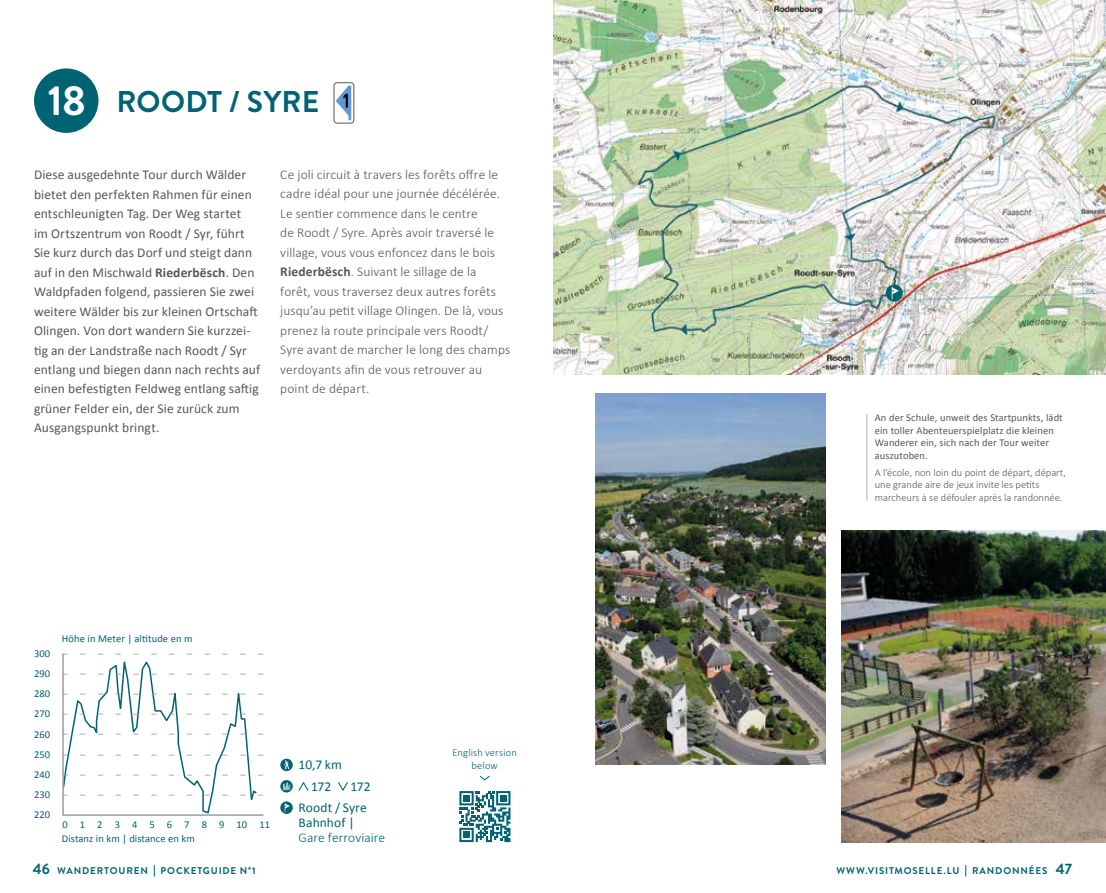
<style>
.page{position:relative;width:1106px;height:893px;background:#fff}
.page>*{position:absolute;margin:0;border:0;box-sizing:border-box;transform-origin:0 0}
.t1{font:700 30px "Brandon Grotesque";letter-spacing:.01em;color:#006374}
.t2{font:13.5px/19.5px "Calibri";letter-spacing:.005em;color:#575756}
.t3{font:300 13.5px/19.5px "Calibri";letter-spacing:.005em;color:#575756}
.t4{font:13.5px/21.5px "Calibri";letter-spacing:.005em;color:#006374;text-align:center}
.t5{font:300 13.5px "Calibri";letter-spacing:.005em;color:#006374}
.t6{font:10.5px/12.6px "Calibri";letter-spacing:.01em;color:#575756}
.t7{font:300 10.5px/12.6px "Calibri";color:#575756}
.t8{font:10.5px "Calibri";color:#9d9d9c}
.t9{font:10.5px/20.1px "Calibri";letter-spacing:.01em;color:#006374}
.t10{font:300 10.5px/12.6px "Calibri";letter-spacing:.015em;color:#006374;text-align:center}
.t11{font:700 9.75px "Brandon Grotesque";letter-spacing:.09em;color:#006374}
.s1{font-size:42px;color:#fff}
.s2{font-weight:700}
.s3{font-size:15px}
</style>
<div class="page">
<div style="left:34px;top:68px;width:64px;height:65px;background:#006374;border-radius:50%"></div>
<svg style="left:280px;top:759px;width:13px;height:12px"></svg>
<svg style="left:284px;top:760px;width:5px;height:9px"></svg>
<svg style="left:280px;top:780px;width:13px;height:12px"></svg>
<svg style="left:283px;top:782px;width:7px;height:8px"></svg>
<svg style="left:298px;top:782px;width:11px;height:9px"></svg>
<svg style="left:338px;top:782px;width:10px;height:9px"></svg>
<svg style="left:280px;top:801px;width:13px;height:13px"></svg>
<svg style="left:285px;top:803px;width:5px;height:9px"></svg>
<img style="left:553px;top:0;width:553px;height:374px">
<svg style="left:62px;top:653px;width:202px;height:163px"></svg>
<svg style="left:885px;top:285px;width:17px;height:17px"></svg>
<svg style="left:891px;top:287px;width:7px;height:12px"></svg>
<img style="left:595px;top:394px;width:230px;height:370px">
<img style="left:841px;top:530px;width:265px;height:312px">
<hr style="left:866px;top:414px;width:1px;height:87px;background:#b3b2b2">
<svg style="left:480px;top:776px;width:10px;height:5px"></svg>
<svg style="left:459px;top:791px;width:51px;height:51px"></svg>
<svg style="left:334px;top:83px;width:20px;height:40px"></svg>
<div style="left:334px;top:82px;width:20px;height:42px;border:1px solid #575756;border-radius:3px"></div>
<svg style="left:336px;top:86px;width:15px;height:34px"></svg>
<svg style="left:154px;top:865px;width:1px;height:12px"></svg>
<svg style="left:965px;top:865px;width:1px;height:12px"></svg>
<h1 class="t1" style="left:48px;top:81px;width:273px"><span class="s1">18</span> ROODT / SYRE</h1>
<p class="t2" style="left:34px;top:165px;width:228px">Diese ausgedehnte Tour durch Wälder bietet den perfekten Rahmen für einen entschleunigten Tag. Der Weg startet<br>im Ortszentrum von Roodt / Syr, führt Sie kurz durch das Dorf und steigt dann auf in den Mischwald <span class="s2">Riederbësch</span>. Den Waldpfaden folgend, passieren Sie zwei weitere Wälder bis zur kleinen Ortschaft Olingen. Von dort wandern Sie kurzzei&shy;tig an der Landstraße nach Roodt / Syr entlang und biegen dann nach rechts auf einen befestigten Feldweg entlang saftig grüner Felder ein, der Sie zurück zum Ausgangspunkt bringt.</p>
<p class="t3" style="left:280px;top:164px;width:231px">Ce joli circuit à travers les forêts offre le cadre idéal pour une journée décélérée.<br>Le sentier commence dans le centre<br>de Roodt / Syre. Après avoir traversé le village, vous vous enfoncez dans le bois <span class="s2">Riederbësch</span>. Suivant le sillage de la<br>forêt, vous traversez deux autres forêts jusqu’au petit village Olingen. De là, vous prenez la route principale vers Roodt/ Syre avant de marcher le long des champs verdoyants afin de vous retrouver au point de départ.</p>
<p class="t9" style="left:34px;top:643px;width:18px;text-align:justify">300<br>290<br>280<br>270<br>260<br>250<br>240<br>230<br>220</p>
<p class="t9" style="left:62px;top:629px;width:132px">Höhe in Meter | altitude en m</p>
<p class="t8" style="left:62px;top:647px;width:202px">– – – – – – – – – – – –</p>
<p class="t8" style="left:62px;top:667px;width:202px">– – – – – – – – – – – –</p>
<p class="t8" style="left:62px;top:687px;width:202px">– – – – – – – – – – – –</p>
<p class="t8" style="left:62px;top:707px;width:202px">– – – – – – – – – – – –</p>
<p class="t8" style="left:62px;top:727px;width:202px">– – – – – – – – – – – –</p>
<p class="t8" style="left:62px;top:747px;width:202px">– – – – – – – – – – – –</p>
<p class="t8" style="left:62px;top:767px;width:202px">– – – – – – – – – – – –</p>
<p class="t8" style="left:62px;top:788px;width:202px">– – – – – – – – – – – –</p>
<p class="t9" style="left:62px;top:818px;width:210px;line-height:13.6px">0 1 2 3 4 5 6 7 8 9 10 11<br>Distanz in km | distance en km</p>
<p class="t4" style="left:298px;top:754px;width:45px">10,7 km<br>172</p>
<p class="t4" style="left:298px;top:775px;width:74px;text-align:right">172<br>Roodt / Syre</p>
<p class="t4" style="left:298px;top:812px;width:58px">Bahnhof |</p>
<p class="t5" style="left:298px;top:829px;width:88px">Gare ferroviaire</p>
<p class="t10" style="left:452px;top:746px;width:66px">English version below</p>
<p class="t6" style="left:874px;top:411px;width:189px">An der Schule, unweit des Startpunkts, lädt ein toller Abenteuerspielplatz die kleinen Wanderer ein, sich nach der Tour weiter auszutoben.</p>
<p class="t7" style="left:874px;top:465px;width:193px">A l’école, non loin du point de départ, départ, une grande aire de jeux invite les petits marcheurs à se défouler après la randonnée.</p>
<p class="t11" style="left:33px;top:864px;width:117px"><span class="s3">46</span> WANDERTOUREN</p>
<p class="t11" style="left:161px;top:864px;width:97px">POCKETGUIDE N°1</p>
<p class="t11" style="left:836px;top:864px;width:124px">WWW.VISITMOSELLE.LU</p>
<p class="t11" style="left:972px;top:864px;width:101px">RANDONNÉES <span class="s3">47</span></p>
</div>
